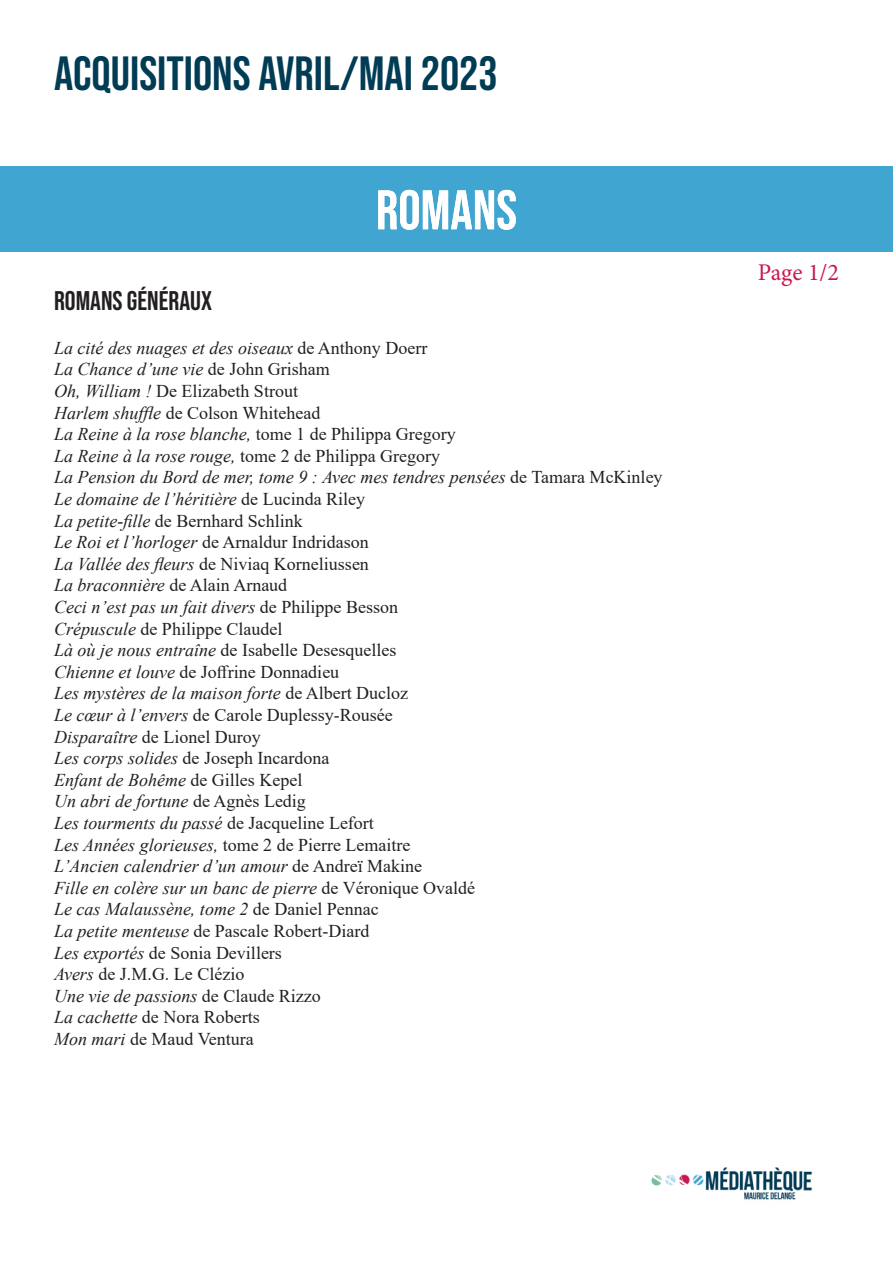
<style>
.page{position:relative;width:893px;height:1263px;background:#fff}
.page>*{position:absolute;margin:0;border:0;box-sizing:border-box;transform-origin:0 0}
.t1{font:55.5px "Bebas Neue";color:#fff}
.t2{font:48px "Bebas Neue";color:#003c54}
.t3{font:27px "Bebas Neue";color:#231f20}
.t4{font:24px "Minion Pro";color:#ca1950}
.t5{font:18px "Times New Roman";color:#231f20}
.t6{font:italic 18px "Times New Roman";color:#231f20}
.s1{font-style:normal}
.s2{font-style:italic}
</style>
<div class="page">
<div style="left:0;top:166px;width:893px;height:85px;background:#40a5d1"></div>
<img style="left:651px;top:1167px;width:161px;height:33px">
<h2 class="t2" style="left:54px;top:46px;width:445px">ACQUISITIONS AVRIL/MAI 2023</h2>
<p class="t1" style="left:376px;top:179px;width:143px">ROMANS</p>
<p class="t3" style="left:54px;top:286px;width:160px">ROMANS GÉNÉRAUX</p>
<p class="t6" style="left:54px;top:335px;width:375px">La cité des nuages et des oiseaux <span class="s1">de Anthony Doerr</span></p>
<p class="t6" style="left:54px;top:357px;width:277px">La Chance d’une vie <span class="s1">de John Grisham</span></p>
<p class="t5" style="left:54px;top:378px;width:245px"><span class="s2">Oh, William !</span> De Elizabeth Strout</p>
<p class="t5" style="left:54px;top:400px;width:268px"><span class="s2">Harlem shuffle</span> de Colson Whitehead</p>
<p class="t6" style="left:54px;top:422px;width:403px">La Reine à la rose blanche, <span class="s1">tome 1 de Philippa Gregory</span></p>
<p class="t5" style="left:54px;top:443px;width:388px"><span class="s2">La Reine à la rose rouge,</span> tome 2 de Philippa Gregory</p>
<p class="t6" style="left:54px;top:465px;width:610px">La Pension du Bord de mer, tome 9 : Avec mes tendres pensées <span class="s1">de Tamara McKinley</span></p>
<p class="t6" style="left:54px;top:486px;width:313px">Le domaine de l’héritière <span class="s1">de Lucinda Riley</span></p>
<p class="t5" style="left:54px;top:508px;width:250px"><span class="s2">La petite-fille</span> de Bernhard Schlink</p>
<p class="t5" style="left:54px;top:529px;width:316px"><span class="s2">Le Roi et l’horloger</span> de Arnaldur Indridason</p>
<p class="t5" style="left:54px;top:551px;width:316px"><span class="s2">La Vallée des fleurs</span> de Niviaq Korneliussen</p>
<p class="t6" style="left:54px;top:573px;width:235px">La braconnière <span class="s1">de Alain Arnaud</span></p>
<p class="t6" style="left:54px;top:594px;width:345px">Ceci n’est pas un fait divers <span class="s1">de Philippe Besson</span></p>
<p class="t5" style="left:54px;top:616px;width:230px"><span class="s2">Crépuscule</span> de Philippe Claudel</p>
<p class="t5" style="left:54px;top:637px;width:344px"><span class="s2">Là où je nous entraîne</span> de Isabelle Desesquelles</p>
<p class="t5" style="left:54px;top:659px;width:287px"><span class="s2">Chienne et louve</span> de Joffrine Donnadieu</p>
<p class="t6" style="left:54px;top:681px;width:356px">Les mystères de la maison forte <span class="s1">de Albert Ducloz</span></p>
<p class="t5" style="left:54px;top:702px;width:340px"><span class="s2">Le cœur à l’envers</span> de Carole Duplessy-Rousée</p>
<p class="t5" style="left:54px;top:724px;width:208px"><span class="s2">Disparaître</span> de Lionel Duroy</p>
<p class="t5" style="left:54px;top:745px;width:277px"><span class="s2">Les corps solides</span> de Joseph Incardona</p>
<p class="t6" style="left:54px;top:767px;width:250px">Enfant de Bohême <span class="s1">de Gilles Kepel</span></p>
<p class="t6" style="left:54px;top:789px;width:253px">Un abri de fortune <span class="s1">de Agnès Ledig</span></p>
<p class="t6" style="left:54px;top:810px;width:321px">Les tourments du passé <span class="s1">de Jacqueline Lefort</span></p>
<p class="t5" style="left:54px;top:832px;width:358px"><span class="s2">Les Années glorieuses,</span> tome 2 de Pierre Lemaitre</p>
<p class="t6" style="left:54px;top:854px;width:370px">L’Ancien calendrier d’un amour <span class="s1">de Andreï Makine</span></p>
<p class="t6" style="left:54px;top:875px;width:423px">Fille en colère sur un banc de pierre <span class="s1">de Véronique Ovaldé</span></p>
<p class="t6" style="left:54px;top:897px;width:326px">Le cas Malaussène, tome 2 <span class="s1">de Daniel Pennac</span></p>
<p class="t5" style="left:54px;top:918px;width:317px"><span class="s2">La petite menteuse</span> de Pascale Robert-Diard</p>
<p class="t5" style="left:54px;top:940px;width:229px"><span class="s2">Les exportés</span> de Sonia Devillers</p>
<p class="t5" style="left:54px;top:961px;width:192px"><span class="s2">Avers</span> de J.M.G. Le Clézio</p>
<p class="t6" style="left:54px;top:983px;width:268px">Une vie de passions <span class="s1">de Claude Rizzo</span></p>
<p class="t5" style="left:54px;top:1005px;width:207px"><span class="s2">La cachette</span> de Nora Roberts</p>
<p class="t5" style="left:54px;top:1026px;width:201px"><span class="s2">Mon mari</span> de Maud Ventura</p>
<p class="t4" style="left:758px;top:256px;width:83px">Page 1/2</p>
</div>
